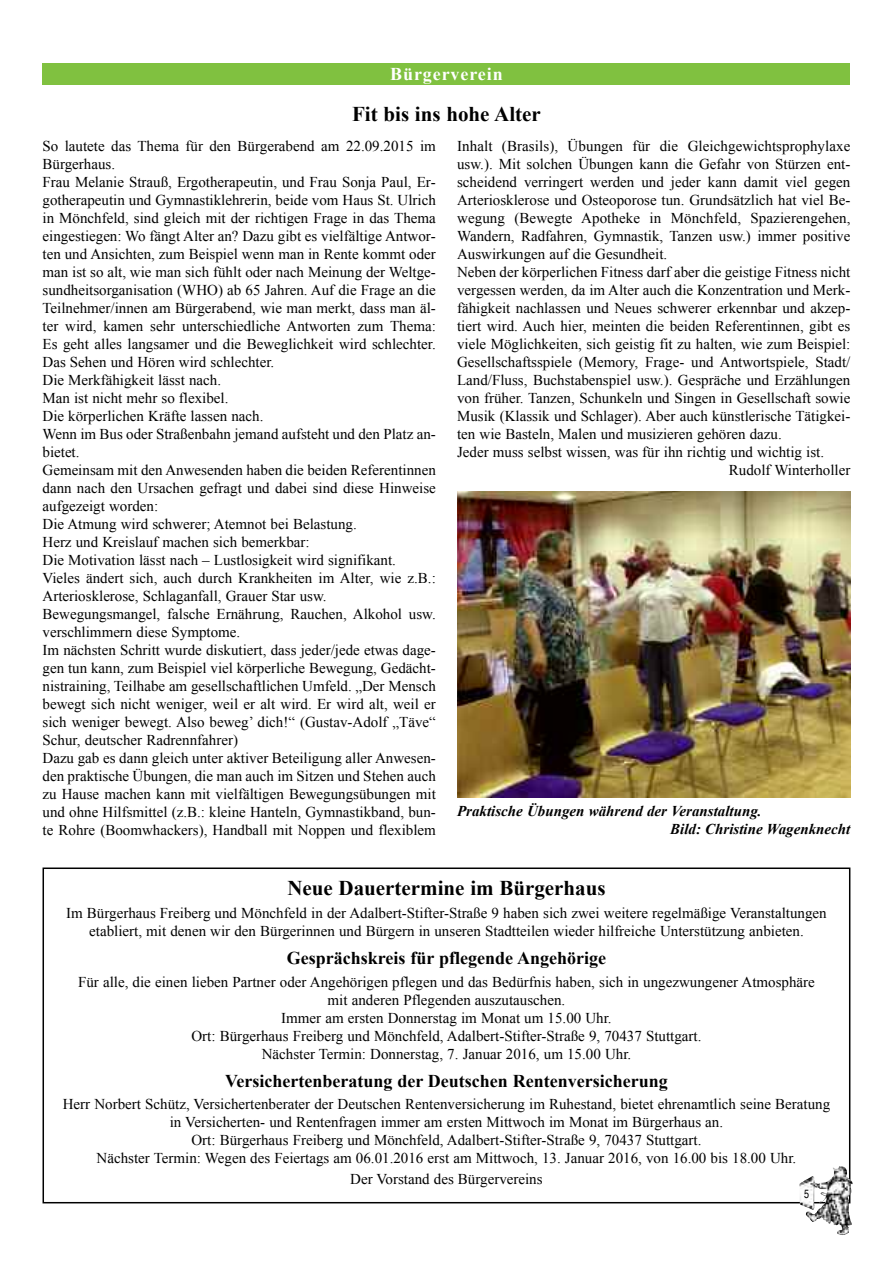
<style>
.page{position:relative;width:893px;height:1263px;background:#fff}
.page>*{position:absolute;margin:0;border:0;box-sizing:border-box;transform-origin:0 0}
.t1{font:700 21px "Times New Roman";color:#000}
.t2{font:700 18px "Times New Roman";color:#000}
.t3{font:700 18px "Times New Roman";letter-spacing:.05em;color:#fff}
.t4{font:15px/18px "Times New Roman";color:#000;text-align:center}
.t5{font:italic 700 15px/18px "Times New Roman";color:#000}
.t6{font:12px "Helvetica";color:#000;scale:.75 1}
</style>
<div class="page">
<div style="left:43px;top:64px;width:807px;height:21px;background:#80c140"></div>
<div style="left:43px;top:867px;width:807px;height:336px;border:2px solid #000"></div>
<img style="left:457px;top:491px;width:393px;height:306px">
<img style="left:828px;top:1166px;width:25px;height:69px">
<p class="t3" style="left:390px;top:64px;width:114px">Bürgerverein</p>
<h1 class="t1" style="left:352px;top:102px;width:190px">Fit bis ins hohe Alter</h1>
<p class="t4" style="left:43px;top:137px;width:395px;text-align:left">So lautete das Thema für den Bürgerabend am 22.09.2015 im Bürgerhaus.<br>Frau Melanie Strauß, Ergotherapeutin, und Frau Sonja Paul, Er&shy;gotherapeutin und Gymnastiklehrerin, beide vom Haus St. Ulrich in Mönchfeld, sind gleich mit der richtigen Frage in das Thema eingestiegen: Wo fängt Alter an? Dazu gibt es vielfältige Antwor&shy;ten und Ansichten, zum Beispiel wenn man in Rente kommt oder man ist so alt, wie man sich fühlt oder nach Meinung der Weltge&shy;sundheitsorganisation (WHO) ab 65 Jahren. Auf die Frage an die Teilnehmer/innen am Bürgerabend, wie man merkt, dass man äl&shy;ter wird, kamen sehr unterschiedliche Antworten zum Thema:<br>Es geht alles langsamer und die Beweglichkeit wird schlechter.<br>Das Sehen und Hören wird schlechter.<br>Die Merkfähigkeit lässt nach.<br>Man ist nicht mehr so flexibel.<br>Die körperlichen Kräfte lassen nach.<br>Wenn im Bus oder Straßenbahn jemand aufsteht und den Platz an&shy;bietet.<br>Gemeinsam mit den Anwesenden haben die beiden Referentinnen dann nach den Ursachen gefragt und dabei sind diese Hinweise aufgezeigt worden:<br>Die Atmung wird schwerer; Atemnot bei Belastung.<br>Herz und Kreislauf machen sich bemerkbar:<br>Die Motivation lässt nach – Lustlosigkeit wird signifikant.<br>Vieles ändert sich, auch durch Krankheiten im Alter, wie z.B.:<br>Arteriosklerose, Schlaganfall, Grauer Star usw.<br>Bewegungsmangel, falsche Ernährung, Rauchen, Alkohol usw. verschlimmern diese Symptome.<br>Im nächsten Schritt wurde diskutiert, dass jeder/jede etwas dage&shy;gen tun kann, zum Beispiel viel körperliche Bewegung, Gedächt&shy;nistraining, Teilhabe am gesellschaftlichen Umfeld. „Der Mensch bewegt sich nicht weniger, weil er alt wird. Er wird alt, weil er sich weniger bewegt. Also beweg’ dich!“ (Gustav-Adolf „Täve“ Schur, deutscher Radrennfahrer)<br>Dazu gab es dann gleich unter aktiver Beteiligung aller Anwesen&shy;den praktische Übungen, die man auch im Sitzen und Stehen auch zu Hause machen kann mit vielfältigen Bewegungsübungen mit und ohne Hilfsmittel (z.B.: kleine Hanteln, Gymnastikband, bun&shy;te Rohre (Boomwhackers), Handball mit Noppen und flexiblem</p>
<p class="t4" style="left:457px;top:137px;width:395px">Inhalt (Brasils), Übungen für die Gleichgewichtsprophylaxe</p>
<p class="t4" style="left:457px;top:155px;width:395px">usw.). Mit solchen Übungen kann die Gefahr von Stürzen ent-</p>
<p class="t4" style="left:457px;top:173px;width:395px">scheidend verringert werden und jeder kann damit viel gegen</p>
<p class="t4" style="left:457px;top:191px;width:395px">Arteriosklerose und Osteoporose tun. Grundsätzlich hat viel Be-</p>
<p class="t4" style="left:457px;top:209px;width:395px">wegung (Bewegte Apotheke in Mönchfeld, Spazierengehen,</p>
<p class="t4" style="left:457px;top:227px;width:395px">Wandern, Radfahren, Gymnastik, Tanzen usw.) immer positive</p>
<p class="t4" style="left:457px;top:245px;width:212px">Auswirkungen auf die Gesundheit.</p>
<p class="t4" style="left:457px;top:263px;width:395px">Neben der körperlichen Fitness darf aber die geistige Fitness nicht</p>
<p class="t4" style="left:457px;top:281px;width:395px">vergessen werden, da im Alter auch die Konzentration und Merk-</p>
<p class="t4" style="left:457px;top:299px;width:395px">fähigkeit nachlassen und Neues schwerer erkennbar und akzep-</p>
<p class="t4" style="left:457px;top:317px;width:395px">tiert wird. Auch hier, meinten die beiden Referentinnen, gibt es</p>
<p class="t4" style="left:457px;top:335px;width:395px">viele Möglichkeiten, sich geistig fit zu halten, wie zum Beispiel:</p>
<p class="t4" style="left:457px;top:353px;width:395px">Gesellschaftsspiele (Memory, Frage- und Antwortspiele, Stadt/</p>
<p class="t4" style="left:457px;top:371px;width:395px">Land/Fluss, Buchstabenspiel usw.). Gespräche und Erzählungen</p>
<p class="t4" style="left:457px;top:389px;width:395px">von früher. Tanzen, Schunkeln und Singen in Gesellschaft sowie</p>
<p class="t4" style="left:457px;top:407px;width:395px">Musik (Klassik und Schlager). Aber auch künstlerische Tätigkei-</p>
<p class="t4" style="left:457px;top:425px;width:326px">ten wie Basteln, Malen und musizieren gehören dazu.</p>
<p class="t4" style="left:457px;top:443px;width:369px">Jeder muss selbst wissen, was für ihn richtig und wichtig ist.</p>
<p class="t4" style="left:729px;top:461px;width:123px">Rudolf Winterholler</p>
<p class="t5" style="left:670px;top:802px;width:182px;text-indent:-213px">Praktische Übungen während der Veranstaltung.<br>Bild: Christine Wagenknecht</p>
<h1 class="t1" style="left:287px;top:876px;width:320px">Neue Dauertermine im Bürgerhaus</h1>
<p class="t4" style="left:66px;top:904px;width:762px">Im Bürgerhaus Freiberg und Mönchfeld in der Adalbert-Stifter-Straße 9 haben sich zwei weitere regelmäßige Veranstaltungen etabliert, mit denen wir den Bürgerinnen und Bürgern in unseren Stadtteilen wieder hilfreiche Unterstützung anbieten.</p>
<p class="t2" style="left:287px;top:948px;width:321px">Gesprächskreis für pflegende Angehörige</p>
<p class="t4" style="left:78px;top:972px;width:738px">Für alle, die einen lieben Partner oder Angehörigen pflegen und das Bedürfnis haben, sich in ungezwungener Atmosphäre mit anderen Pflegenden auszutauschen.<br>Immer am ersten Donnerstag im Monat um 15.00 Uhr.<br>Ort: Bürgerhaus Freiberg und Mönchfeld, Adalbert-Stifter-Straße 9, 70437 Stuttgart.<br>Nächster Termin: Donnerstag, 7. Januar 2016, um 15.00 Uhr.</p>
<p class="t2" style="left:225px;top:1071px;width:444px">Versichertenberatung der Deutschen Rentenversicherung</p>
<p class="t4" style="left:63px;top:1095px;width:769px">Herr Norbert Schütz, Versichertenberater der Deutschen Rentenversicherung im Ruhestand, bietet ehrenamtlich seine Beratung in Versicherten- und Rentenfragen immer am ersten Mittwoch im Monat im Bürgerhaus an.<br>Ort: Bürgerhaus Freiberg und Mönchfeld, Adalbert-Stifter-Straße 9, 70437 Stuttgart.<br>Nächster Termin: Wegen des Feiertags am 06.01.2016 erst am Mittwoch, 13. Januar 2016, von 16.00 bis 18.00 Uhr.</p>
<p class="t4" style="left:350px;top:1170px;width:194px">Der Vorstand des Bürgervereins</p>
<p class="t6" style="left:804px;top:1189px;width:8px">5</p>
</div>
